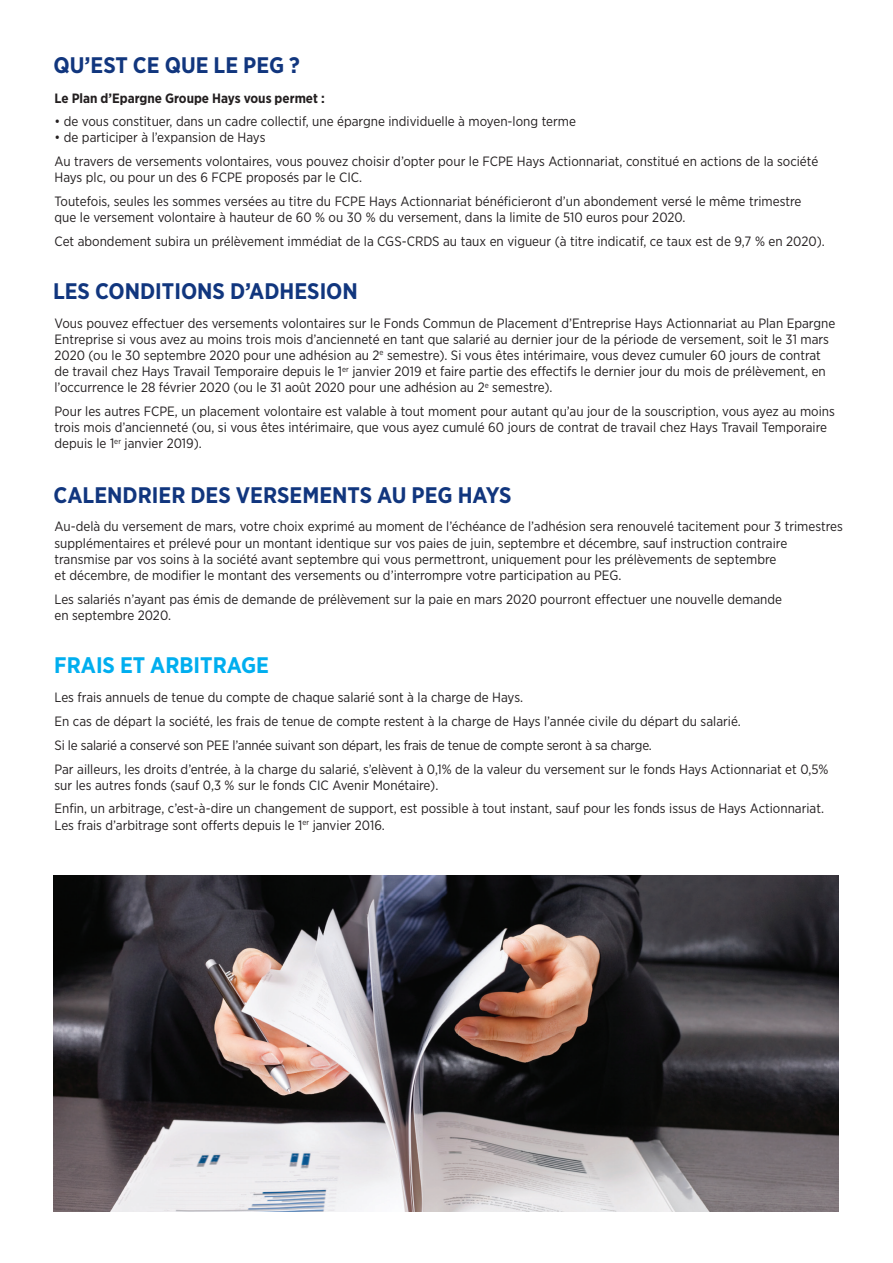
<style>
.page{position:relative;width:893px;height:1263px;background:#fff}
.page>*{position:absolute;margin:0;border:0;box-sizing:border-box;transform-origin:0 0}
.t1{font:700 22.5px "Gotham Narrow";color:#11367e}
.t2{font:700 22.5px "Gotham Narrow";color:#00aeef}
.t3{font:13.5px/16.2px "Gotham Narrow";color:#231f20}
.t4{font:700 13.5px "Gotham Narrow";color:#231f20}
</style>
<div class="page">
<img style="left:53px;top:876px;width:786px;height:336px">
<h1 class="t1" style="left:54px;top:51px;width:248px">QU’EST CE QUE LE PEG ?</h1>
<p class="t4" style="left:55px;top:89px;width:272px">Le Plan d’Epargne Groupe Hays vous permet :</p>
<p class="t3" style="left:55px;top:113px;width:523px">• de vous constituer, dans un cadre collectif, une épargne individuelle à moyen-long terme</p>
<p class="t3" style="left:55px;top:126px;width:765px;line-height:23.7px">• de participer à l’expansion de Hays<br>Au travers de versements volontaires, vous pouvez choisir d’opter pour le FCPE Hays Actionnariat, constitué en actions de la société</p>
<p class="t3" style="left:55px;top:165px;width:748px;line-height:23.7px">Hays plc, ou pour un des 6 FCPE proposés par le CIC.<br>Toutefois, seules les sommes versées au titre du FCPE Hays Actionnariat bénéficieront d’un abondement versé le même trimestre</p>
<p class="t3" style="left:55px;top:205px;width:772px;line-height:23.7px">que le versement volontaire à hauteur de 60 % ou 30 % du versement, dans la limite de 510 euros pour 2020.<br>Cet abondement subira un prélèvement immédiat de la CGS-CRDS au taux en vigueur (à titre indicatif, ce taux est de 9,7 % en 2020).</p>
<h1 class="t1" style="left:53px;top:277px;width:306px">LES CONDITIONS D’ADHESION</h1>
<p class="t3" style="left:55px;top:314px;width:782px">Vous pouvez effectuer des versements volontaires sur le Fonds Commun de Placement d’Entreprise Hays Actionnariat au Plan Epargne Entreprise si vous avez au moins trois mois d’ancienneté en tant que salarié au dernier jour de la période de versement, soit le 31 mars 2020 (ou le 30 septembre 2020 pour une adhésion au 2<sup>e</sup> semestre). Si vous êtes intérimaire, vous devez cumuler 60 jours de contrat de travail chez Hays Travail Temporaire depuis le 1<sup>er</sup> janvier 2019 et faire partie des effectifs le dernier jour du mois de prélèvement, en l’occurrence le 28 février 2020 (ou le 31 août 2020 pour une adhésion au 2<sup>e</sup> semestre).</p>
<p class="t3" style="left:55px;top:403px;width:782px">Pour les autres FCPE, un placement volontaire est valable à tout moment pour autant qu’au jour de la souscription, vous ayez au moins trois mois d’ancienneté (ou, si vous êtes intérimaire, que vous ayez cumulé 60 jours de contrat de travail chez Hays Travail Temporaire depuis le 1<sup>er</sup> janvier 2019).</p>
<h1 class="t1" style="left:54px;top:481px;width:459px">CALENDRIER DES VERSEMENTS AU PEG HAYS</h1>
<p class="t3" style="left:55px;top:518px;width:790px">Au-delà du versement de mars, votre choix exprimé au moment de l’échéance de l’adhésion sera renouvelé tacitement pour 3 trimestres supplémentaires et prélevé pour un montant identique sur vos paies de juin, septembre et décembre, sauf instruction contraire transmise par vos soins à la société avant septembre qui vous permettront, uniquement pour les prélèvements de septembre<br>et décembre, de modifier le montant des versements ou d’interrompre votre participation au PEG.</p>
<p class="t3" style="left:55px;top:590px;width:729px">Les salariés n’ayant pas émis de demande de prélèvement sur la paie en mars 2020 pourront effectuer une nouvelle demande en septembre 2020.</p>
<h1 class="t2" style="left:54px;top:650px;width:216px">FRAIS ET ARBITRAGE</h1>
<p class="t3" style="left:55px;top:685px;width:775px;line-height:23.7px">Les frais annuels de tenue du compte de chaque salarié sont à la charge de Hays.<br>En cas de départ la société, les frais de tenue de compte restent à la charge de Hays l’année civile du départ du salarié.<br>Si le salarié a conservé son PEE l’année suivant son départ, les frais de tenue de compte seront à sa charge.<br>Par ailleurs, les droits d’entrée, à la charge du salarié, s’elèvent à 0,1% de la valeur du versement sur le fonds Hays Actionnariat et 0,5%</p>
<p class="t3" style="left:55px;top:773px;width:771px;line-height:23.7px">sur les autres fonds (sauf 0,3 % sur le fonds CIC Avenir Monétaire).<br>Enfin, un arbitrage, c’est-à-dire un changement de support, est possible à tout instant, sauf pour les fonds issus de Hays Actionnariat.</p>
<p class="t3" style="left:55px;top:816px;width:332px">Les frais d’arbitrage sont offerts depuis le 1<sup>er</sup> janvier 2016.</p>
</div>
